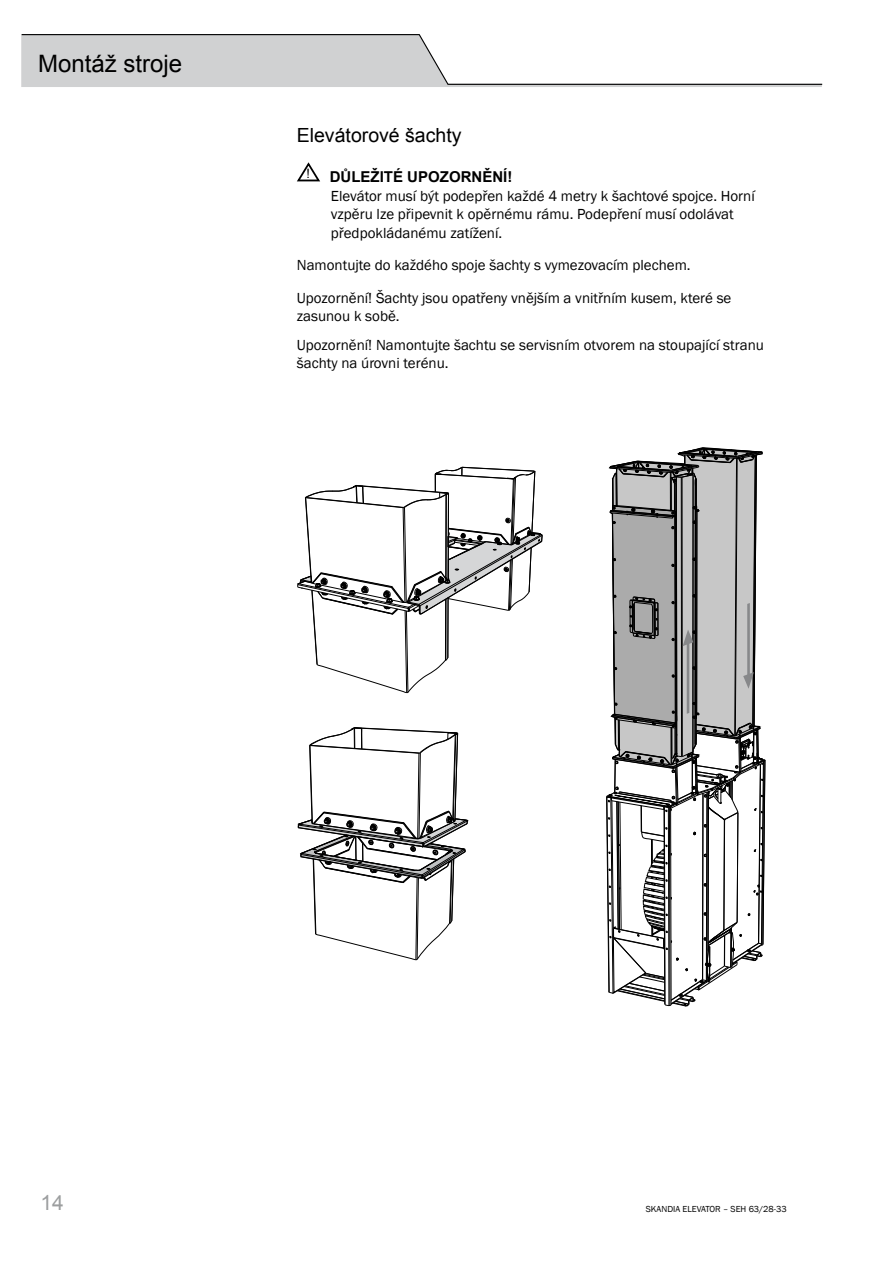
<style>
.page{position:relative;width:893px;height:1263px;background:#fff}
.page>*{position:absolute;margin:0;border:0;box-sizing:border-box;transform-origin:0 0}
.t1{font:24px "Arial";color:#000}
.t2{font:21px "Arial";color:#9c9e9f}
.t3{font:19.5px "Arial";color:#000}
.t4{font:15px/18.3px "Franklin Gothic";color:#000}
.t5{font:700 15px "Arial";color:#000}
.t6{font:13.05px "Arial";color:#000;scale:.95 1}
.t7{font:9px "Franklin Gothic";color:#000}
</style>
<div class="page">
<svg style="left:21px;top:34px;width:802px;height:53px"></svg>
<svg style="left:297px;top:162px;width:23px;height:20px"></svg>
<svg style="left:298px;top:727px;width:171px;height:233px"></svg>
<svg style="left:297px;top:467px;width:246px;height:226px"></svg>
<svg style="left:606px;top:448px;width:160px;height:559px"></svg>
<h1 class="t1" style="left:38px;top:48px;width:146px">Montáž stroje</h1>
<h3 class="t3" style="left:297px;top:122px;width:166px">Elevátorové šachty</h3>
<p class="t6" style="left:307px;top:165px;width:5px">!</p>
<p class="t5" style="left:330px;top:167px;width:184px">DŮLEŽITÉ UPOZORNĚNÍ!</p>
<p class="t4" style="left:331px;top:187px;width:425px">Elevátor musí být podepřen každé 4 metry k šachtové spojce. Horní vzpěru lze připevnit k opěrnému rámu. Podepření musí odolávat předpokládanému zatížení.</p>
<p class="t4" style="left:297px;top:256px;width:395px">Namontujte do každého spoje šachty s vymezovacím plechem.</p>
<p class="t4" style="left:297px;top:289px;width:436px">Upozornění! Šachty jsou opatřeny vnějším a vnitřním kusem, které se zasunou k sobě.</p>
<p class="t4" style="left:297px;top:336px;width:469px">Upozornění! Namontujte šachtu se servisním otvorem na stoupající stranu šachty na úrovni terénu.</p>
<h2 class="t2" style="left:40px;top:1189px;width:25px">14</h2>
<p class="t7" style="left:646px;top:1203px;width:142px">SKANDIA ELEVATOR – SEH 63/28-33</p>
</div>
